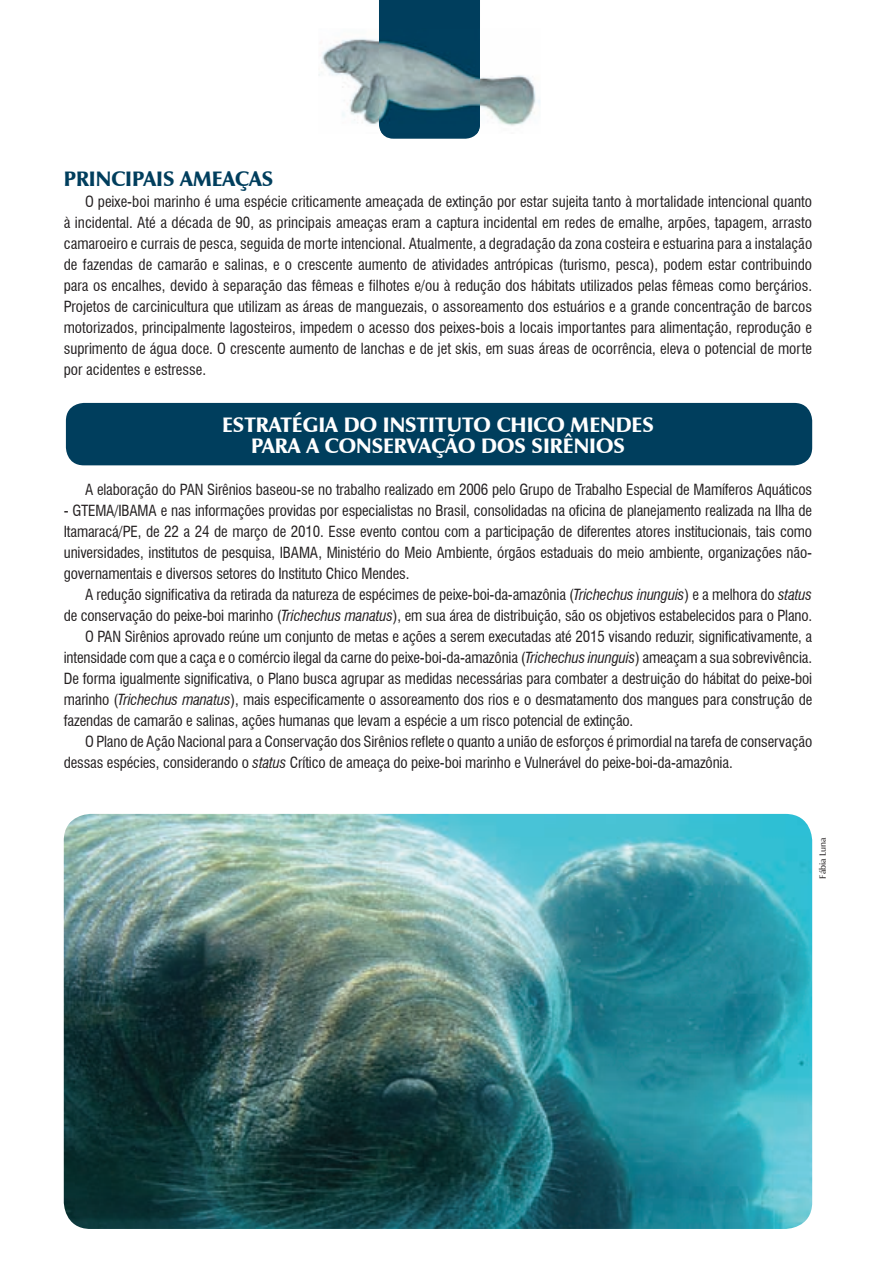
<style>
.page{position:relative;width:876px;height:1263px;background:#fff}
.page>*{position:absolute;margin:0;border:0;box-sizing:border-box;transform-origin:0 0}
.t1{font:900 21px/21px "Zapf Humanist 601 BT";color:#fff;text-align:center}
.t2{font:900 21px "Zapf Humanist 601 BT";color:#003e5d}
.t3{font:condensed 15px/21px "Swiss 721 BT";letter-spacing:-.01em;color:#231f20;text-align:justify}
.t4{font:600 9px "Zapf Humanist 601 BT";color:#231f20}
.s1{font-style:italic}
</style>
<div class="page">
<div style="left:379px;top:0;width:101px;height:139px;background:#003e5d"></div>
<img style="left:319px;top:38px;width:60px;height:87px">
<img style="left:480px;top:75px;width:60px;height:51px">
<img style="left:379px;top:28px;width:101px;height:106px">
<div style="left:66px;top:403px;width:746px;height:62px;background:#003e5d;border-radius:18px"></div>
<img style="left:64px;top:814px;width:748px;height:415px">
<h1 class="t2" style="left:64px;top:166px;width:211px">PRINCIPAIS AMEAÇAS</h1>
<p class="t3" style="left:64px;top:191px;width:750px;text-indent:21px">O peixe-boi marinho é uma espécie criticamente ameaçada de extinção por estar sujeita tanto à mortalidade intencional quanto à incidental. Até a década de 90, as principais ameaças eram a captura incidental em redes de emalhe, arpões, tapagem, arrasto camaroeiro e currais de pesca, seguida de morte intencional. Atualmente, a degradação da zona costeira e estuarina para a instalação de fazendas de camarão e salinas, e o crescente aumento de atividades antrópicas (turismo, pesca), podem estar contribuindo para os encalhes, devido à separação das fêmeas e filhotes e/ou à redução dos hábitats utilizados pelas fêmeas como berçários.<br>Projetos de carcinicultura que utilizam as áreas de manguezais, o assoreamento dos estuários e a grande concentração de barcos motorizados, principalmente lagosteiros, impedem o acesso dos peixes-bois a locais importantes para alimentação, reprodução e suprimento de água doce. O crescente aumento de lanchas e de jet skis, em suas áreas de ocorrência, eleva o potencial de morte por acidentes e estresse.</p>
<h1 class="t1" style="left:222px;top:414px;width:433px">ESTRATÉGIA DO INSTITUTO CHICO MENDES<br>PARA A CONSERVAÇÃO DOS SIRÊNIOS</h1>
<p class="t3" style="left:85px;top:479px;width:729px">A elaboração do PAN Sirênios baseou-se no trabalho realizado em 2006 pelo Grupo de Trabalho Especial de Mamíferos Aquáticos</p>
<p class="t3" style="left:64px;top:500px;width:750px">- GTEMA/IBAMA e nas informações providas por especialistas no Brasil, consolidadas na oficina de planejamento realizada na Ilha de Itamaracá/PE, de 22 a 24 de março de 2010. Esse evento contou com a participação de diferentes atores institucionais, tais como universidades, institutos de pesquisa, IBAMA, Ministério do Meio Ambiente, órgãos estaduais do meio ambiente, organizações não&shy;governamentais e diversos setores do Instituto Chico Mendes.</p>
<p class="t3" style="left:85px;top:584px;width:728px">A redução significativa da retirada da natureza de espécimes de peixe-boi-da-amazônia (<span class="s1">Trichechus inunguis</span>) e a melhora do <span class="s1">status</span></p>
<p class="t3" style="left:64px;top:605px;width:750px">de conservação do peixe-boi marinho (<span class="s1">Trichechus manatus</span>), em sua área de distribuição, são os objetivos estabelecidos para o Plano.</p>
<p class="t3" style="left:85px;top:626px;width:729px">O PAN Sirênios aprovado reúne um conjunto de metas e ações a serem executadas até 2015 visando reduzir, significativamente, a</p>
<p class="t3" style="left:64px;top:647px;width:750px">intensidade com que a caça e o comércio ilegal da carne do peixe-boi-da-amazônia (<span class="s1">Trichechus inunguis</span>) ameaçam a sua sobrevivência.</p>
<p class="t3" style="left:64px;top:668px;width:750px">De forma igualmente significativa, o Plano busca agrupar as medidas necessárias para combater a destruição do hábitat do peixe-boi</p>
<p class="t3" style="left:64px;top:689px;width:750px">marinho (<span class="s1">Trichechus manatus</span>), mais especificamente o assoreamento dos rios e o desmatamento dos mangues para construção de</p>
<p class="t3" style="left:64px;top:710px;width:571px">fazendas de camarão e salinas, ações humanas que levam a espécie a um risco potencial de extinção.</p>
<p class="t3" style="left:85px;top:731px;width:729px">O Plano de Ação Nacional para a Conservação dos Sirênios reflete o quanto a união de esforços é primordial na tarefa de conservação</p>
<p class="t3" style="left:64px;top:752px;width:670px">dessas espécies, considerando o <span class="s1">status</span> Crítico de ameaça do peixe-boi marinho e Vulnerável do peixe-boi-da-amazônia.</p>
<p class="t4" style="left:817px;top:879px;width:43px;rotate:-90deg">Fábia Luna</p>
</div>
